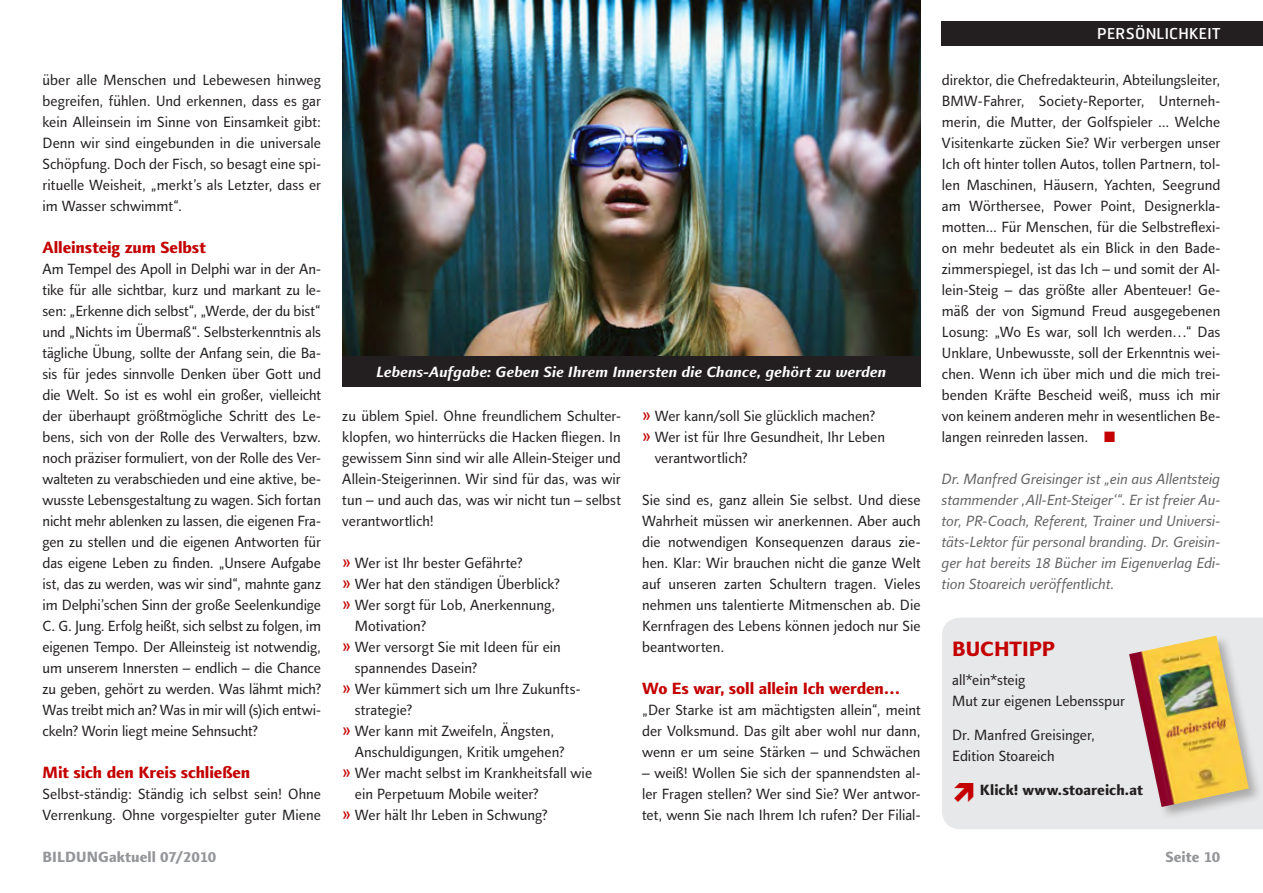
<style>
.page{position:relative;width:1263px;height:893px;background:#fff}
.page>*{position:absolute;margin:0;border:0;box-sizing:border-box;transform-origin:0 0}
.Initial{font:800 21px "Linotype Finnegan";color:#c40000}
.Initial-2{font:800 16.5px "Linotype Finnegan";letter-spacing:-.005em;color:#c40000}
.Initial-3{font:15px/21px "Linotype Finnegan";letter-spacing:.005em;color:#231f20}
.Initial-4{font:italic 15px/21px "Linotype Finnegan";color:#636366;text-align:justify}
.Info_Buchkasten{font:italic 700 15px "Linotype Finnegan";color:#fff;scale:1.05 1}
.t1{font:800 15px "Linotype Finnegan";letter-spacing:.005em;color:#939598}
.Initial-5{font:800 15px "Linotype Finnegan";letter-spacing:.005em;color:#231f20}
.t2{font:15px "Hermes";letter-spacing:.02em;color:#fff}
.s1{font-size:21px;color:#c40000}
.s2{color:#c40000}
</style>
<div class="page">
<div style="left:342px;top:355px;width:579px;height:32px;background:#231f20"></div>
<img style="left:342px;top:0;width:579px;height:355px">
<div style="left:942px;top:618px;width:321px;height:211px;background:#e7e8e9"></div>
<div style="left:1127px;top:633px;width:135px;height:186px;background:#231f20;opacity:.3"></div>
<img style="left:1129px;top:636px;width:120px;height:171px">
<div style="left:942px;top:21px;width:321px;height:24px;background:#231f20"></div>
<svg style="left:954px;top:783px;width:19px;height:19px"></svg>
<p class="Initial-3" style="left:43px;top:69px;width:280px;text-align:justify">über alle Menschen und Lebewesen hinweg begreifen, fühlen. Und erkennen, dass es gar kein Alleinsein im Sinne von Einsamkeit gibt:<br>Denn wir sind eingebunden in die universale Schöpfung. Doch der Fisch, so besagt eine spi&shy;rituelle Weisheit, „merkt’s als Letzter, dass er im Wasser schwimmt“.</p>
<p class="Initial-2" style="left:43px;top:237px;width:165px">Alleinsteig zum Selbst</p>
<p class="Initial-3" style="left:43px;top:258px;width:280px;text-align:justify">Am Tempel des Apoll in Delphi war in der An&shy;tike für alle sichtbar, kurz und markant zu le&shy;sen: „Erkenne dich selbst“, „Werde, der du bist“ und „Nichts im Übermaß“. Selbsterkenntnis als tägliche Übung, sollte der Anfang sein, die Ba&shy;sis für jedes sinnvolle Denken über Gott und die Welt. So ist es wohl ein großer, vielleicht der überhaupt größtmögliche Schritt des Le&shy;bens, sich von der Rolle des Verwalters, bzw. noch präziser formuliert, von der Rolle des Ver&shy;walteten zu verabschieden und eine aktive, be&shy;wusste Lebensgestaltung zu wagen. Sich fortan nicht mehr ablenken zu lassen, die eigenen Fra&shy;gen zu stellen und die eigenen Antworten für das eigene Leben zu finden. „Unsere Aufgabe ist, das zu werden, was wir sind“, mahnte ganz im Delphi’schen Sinn der große Seelenkundige C. G. Jung. Erfolg heißt, sich selbst zu folgen, im eigenen Tempo. Der Alleinsteig ist notwendig, um unserem Innersten – endlich – die Chance zu geben, gehört zu werden. Was lähmt mich?<br>Was treibt mich an? Was in mir will (s)ich entwi&shy;ckeln? Worin liegt meine Sehnsucht?</p>
<p class="Initial-2" style="left:43px;top:762px;width:209px">Mit sich den Kreis schließen</p>
<p class="Initial-3" style="left:43px;top:783px;width:280px">Selbst-ständig: Ständig ich selbst sein! Ohne<br>Verrenkung. Ohne vorgespielter guter Miene</p>
<p class="Info_Buchkasten" style="left:376px;top:363px;width:487px">Lebens-Aufgabe: Geben Sie Ihrem Innersten die Chance, gehört zu werden</p>
<p class="Initial-3" style="left:342px;top:405px;width:280px;text-align:justify">zu üblem Spiel. Ohne freundlichem Schulter&shy;klopfen, wo hinterrücks die Hacken fliegen. In gewissem Sinn sind wir alle Allein-Steiger und Allein-Steigerinnen. Wir sind für das, was wir tun – und auch das, was wir nicht tun – selbst verantwortlich!</p>
<p class="Initial-3" style="left:342px;top:552px;width:182px"><span class="s1">»</span> Wer ist Ihr bester Gefährte?</p>
<p class="Initial-3" style="left:342px;top:573px;width:219px"><span class="s1">»</span> Wer hat den ständigen Überblick?</p>
<p class="Initial-3" style="left:355px;top:594px;width:202px;text-indent:-13px"><span class="s1">»</span> Wer sorgt für Lob, Anerkennung,<br>Motivation?</p>
<p class="Initial-3" style="left:355px;top:636px;width:208px;text-indent:-13px"><span class="s1">»</span> Wer versorgt Sie mit Ideen für ein spannendes Dasein?</p>
<p class="Initial-3" style="left:355px;top:678px;width:226px;text-indent:-13px"><span class="s1">»</span> Wer kümmert sich um Ihre Zukunfts&shy;strategie?</p>
<p class="Initial-3" style="left:355px;top:720px;width:211px;text-indent:-13px"><span class="s1">»</span> Wer kann mit Zweifeln, Ängsten,<br>Anschuldigungen, Kritik umgehen?</p>
<p class="Initial-3" style="left:355px;top:762px;width:239px;text-indent:-13px"><span class="s1">»</span> Wer macht selbst im Krankheitsfall wie ein Perpetuum Mobile weiter?</p>
<p class="Initial-3" style="left:342px;top:804px;width:206px"><span class="s1">»</span> Wer hält Ihr Leben in Schwung?</p>
<p class="Initial-3" style="left:642px;top:405px;width:234px"><span class="s1">»</span> Wer kann/soll Sie glücklich machen?</p>
<p class="Initial-3" style="left:655px;top:426px;width:232px;text-indent:-13px"><span class="s1">»</span> Wer ist für Ihre Gesundheit, Ihr Leben verantwortlich?</p>
<p class="Initial-3" style="left:642px;top:489px;width:280px;text-align:justify">Sie sind es, ganz allein Sie selbst. Und diese Wahrheit müssen wir anerkennen. Aber auch die notwendigen Konsequenzen daraus zie&shy;hen. Klar: Wir brauchen nicht die ganze Welt auf unseren zarten Schultern tragen. Vieles nehmen uns talentierte Mitmenschen ab. Die Kernfragen des Lebens können jedoch nur Sie beantworten.</p>
<p class="Initial-2" style="left:642px;top:678px;width:260px">Wo Es war, soll allein Ich werden…</p>
<p class="Initial-3" style="left:642px;top:699px;width:280px;text-align:justify">„Der Starke ist am mächtigsten allein“, meint der Volksmund. Das gilt aber wohl nur dann, wenn er um seine Stärken – und Schwächen</p>
<p class="Initial-3" style="left:642px;top:762px;width:280px;text-align:justify">– weiß! Wollen Sie sich der spannendsten al&shy;ler Fragen stellen? Wer sind Sie? Wer antwor&shy;tet, wenn Sie nach Ihrem Ich rufen? Der Filial-</p>
<p class="t2" style="left:1097px;top:24px;width:125px">PERSÖNLICHKEIT</p>
<p class="Initial-3" style="left:942px;top:69px;width:280px;text-align:justify">direktor, die Chefredakteurin, Abteilungsleiter, BMW-Fahrer, Society-Reporter, Unterneh&shy;merin, die Mutter, der Golfspieler ... Welche Visitenkarte zücken Sie? Wir verbergen unser Ich oft hinter tollen Autos, tollen Partnern, tol&shy;len Maschinen, Häusern, Yachten, Seegrund am Wörthersee, Power Point, Designerkla&shy;motten... Für Menschen, für die Selbstreflexi&shy;on mehr bedeutet als ein Blick in den Bade&shy;zimmerspiegel, ist das Ich – und somit der Al&shy;lein-Steig – das größte aller Abenteuer! Ge&shy;mäß der von Sigmund Freud ausgegebenen Losung: „Wo Es war, soll Ich werden…“ Das Unklare, Unbewusste, soll der Erkenntnis wei&shy;chen. Wenn ich über mich und die mich trei&shy;benden Kräfte Bescheid weiß, muss ich mir von keinem anderen mehr in wesentlichen Be&shy;langen reinreden lassen. <span class="s2">■</span></p>
<p class="Initial-4" style="left:942px;top:468px;width:280px">Dr. Manfred Greisinger ist „ein aus Allentsteig stammender ‚All-Ent-Steiger‘“. Er ist freier Au&shy;tor, PR-Coach, Referent, Trainer und Universi&shy;täts-Lektor für personal branding. Dr. Greisin&shy;ger hat bereits 18 Bücher im Eigenverlag Edi&shy;tion Stoareich veröffentlicht.</p>
<p class="Initial" style="left:952px;top:636px;width:105px">BUCHTIPP</p>
<p class="Initial-3" style="left:952px;top:670px;width:174px">all*ein*steig<br>Mut zur eigenen Lebensspur</p>
<p class="Initial-3" style="left:952px;top:724px;width:144px">Dr. Manfred Greisinger,<br>Edition Stoareich</p>
<p class="Initial-5" style="left:980px;top:781px;width:164px">Klick! www.stoareich.at</p>
<p class="t1" style="left:43px;top:848px;width:175px">BILDUNGaktuell 07/2010</p>
<p class="t1" style="left:1165px;top:848px;width:57px">Seite 10</p>
</div>
